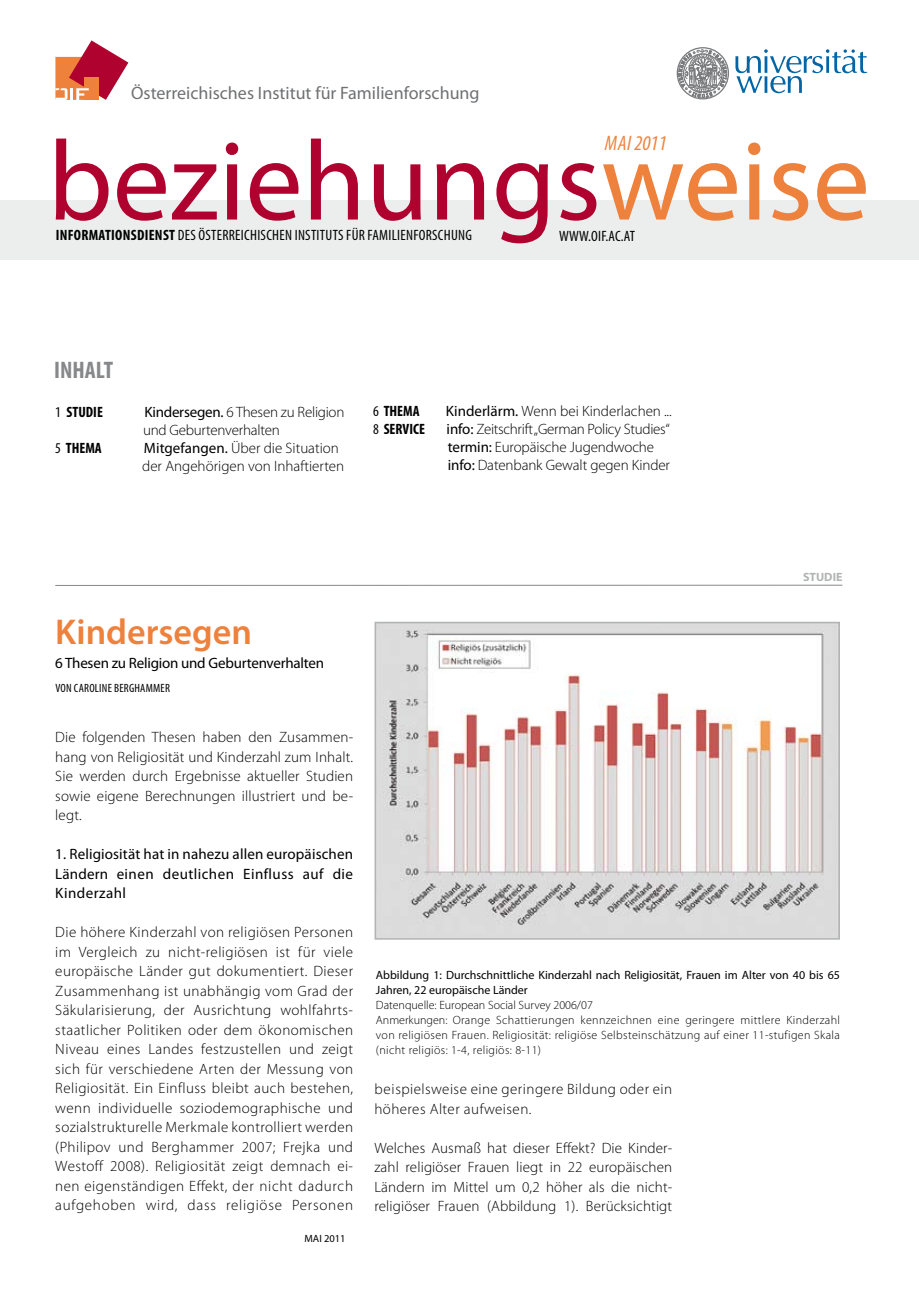
<style>
.page{position:relative;width:919px;height:1289px;background:#fff}
.page>*{position:absolute;margin:0;border:0;box-sizing:border-box;transform-origin:0 0}
.t1{font:114px "Myriad Pro";color:#af022f}
.t2{font:600 36px "Myriad Pro";color:#ee813c}
.t3{font:700 condensed 24px "Myriad Pro";color:#87888a}
.t4{font:italic condensed 21px "Myriad Pro";color:#ee813c}
.t5{font:18px "Myriad Pro";color:#707173}
.t6{font:300 15px/19.5px "Myriad Pro";letter-spacing:.01em;color:#000;text-align:justify}
.t7{font:300 15px/18px "Myriad Pro";letter-spacing:-.01em;color:#000}
.t8{font:15px/19.5px "Myriad Pro";letter-spacing:.01em;color:#000;text-align:justify}
.t9{font:condensed 15px "Myriad Pro";letter-spacing:.02em;color:#000}
.t10{font:300 15px/19.5px "Myriad Pro";letter-spacing:.03em;color:#000}
.t11{font:300 15px/18px "Myriad Pro";letter-spacing:-.015em;color:#000}
.t12{font:15px "Myriad Pro";letter-spacing:-.015em;color:#000}
.t13{font:700 condensed 15px "Myriad Pro";color:#000}
.t14{font:300 12px/15px "Myriad Pro";letter-spacing:.03em;color:#000}
.t15{font:12px/15px "Myriad Pro";color:#000}
.t16{font:condensed 12px "Myriad Pro";letter-spacing:.02em;color:#000}
.t17{font:700 12px "Myriad Pro";color:#b1b3b4}
.t18{font:10.5px "Myriad Pro";color:#000}
.s1{color:#ee813c}
.s2{font-weight:700}
.s3{font-weight:400}
</style>
<div class="page">
<div style="left:0;top:200px;width:918px;height:60px;background:#eceded"></div>
<hr style="left:55px;top:585px;width:787px;height:1px;background:#87888a">
<img style="left:377px;top:624px;width:459px;height:312px">
<div style="left:374px;top:621px;width:465px;height:318px;border:2px solid #b1b3b4"></div>
<svg style="left:735px;top:49px;width:132px;height:44px"></svg>
<svg style="left:676px;top:47px;width:53px;height:53px"></svg>
<svg style="left:55px;top:40px;width:73px;height:60px"></svg>
<p class="t5" style="left:131px;top:83px;width:350px">Österreichisches Institut für Familienforschung</p>
<h1 class="t1" style="left:48px;top:119px;width:823px">beziehungs<span class="s1">weise</span></h1>
<h3 class="t4" style="left:605px;top:131px;width:63px">MAI 2011</h3>
<p class="t9" style="left:56px;top:225px;width:418px"><span class="s2">INFORMATIONSDIENST</span> DES ÖSTERREICHISCHEN INSTITUTS FÜR FAMILIENFORSCHUNG</p>
<p class="t9" style="left:559px;top:227px;width:78px">WWW.OIF.AC.AT</p>
<h3 class="t3" style="left:54px;top:355px;width:60px">INHALT</h3>
<p class="t13" style="left:55px;top:402px;width:46px"><span class="s3">1</span> STUDIE</p>
<p class="t11" style="left:143px;top:403px;width:203px"><span class="s3">Kindersegen.</span> 6 Thesen zu Religion und Geburtenverhalten</p>
<p class="t13" style="left:55px;top:438px;width:33px"><span class="s3">5</span> THEMA</p>
<p class="t6" style="left:142px;top:439px;width:203px;line-height:18px"><span class="s3">Mitgefangen.</span> Über die Situation der Angehörigen von Inhaftierten</p>
<p class="t13" style="left:373px;top:402px;width:33px"><span class="s3">6</span> THEMA</p>
<p class="t6" style="left:446px;top:402px;width:227px"><span class="s3">Kinderlärm.</span> Wenn bei Kinderlachen ...</p>
<p class="t13" style="left:373px;top:420px;width:52px"><span class="s3">8</span> SERVICE</p>
<p class="t7" style="left:446px;top:421px;width:225px"><span class="s3">info:</span> Zeitschrift „German Policy Studies“ <span class="s3">termin:</span> Europäische Jugendwoche <span class="s3">info:</span> Datenbank Gewalt gegen Kinder</p>
<h2 class="t2" style="left:55px;top:612px;width:198px">Kindersegen</h2>
<p class="t12" style="left:55px;top:655px;width:270px">6 Thesen zu Religion und Geburtenverhalten</p>
<p class="t16" style="left:55px;top:681px;width:116px">VON CAROLINE BERGHAMMER</p>
<p class="t6" style="left:55px;top:727px;width:299px">Die folgenden Thesen haben den Zusammen&shy;hang von Religiosität und Kinderzahl zum Inhalt.<br>Sie werden durch Ergebnisse aktueller Studien sowie eigene Berechnungen illustriert und be&shy;legt.</p>
<p class="t8" style="left:55px;top:844px;width:299px">1. Religiosität hat in nahezu allen europäischen Ländern einen deutlichen Einfluss auf die Kinderzahl</p>
<p class="t6" style="left:55px;top:922px;width:299px">Die höhere Kinderzahl von religiösen Personen im Vergleich zu nicht-religiösen ist für viele europäische Länder gut dokumentiert. Dieser Zusammenhang ist unabhängig vom Grad der Säkularisierung, der Ausrichtung wohlfahrts&shy;staatlicher Politiken oder dem ökonomischen Niveau eines Landes festzustellen und zeigt sich für verschiedene Arten der Messung von Religiosität. Ein Einfluss bleibt auch bestehen, wenn individuelle soziodemographische und sozialstrukturelle Merkmale kontrolliert werden (Philipov und Berghammer 2007; Frejka und Westoff 2008). Religiosität zeigt demnach ei&shy;nen eigenständigen Effekt, der nicht dadurch aufgehoben wird, dass religiöse Personen</p>
<p class="t18" style="left:304px;top:1232px;width:43px">MAI 2011</p>
<p class="t17" style="left:803px;top:570px;width:41px">STUDIE</p>
<p class="t15" style="left:376px;top:967px;width:465px">Abbildung 1: Durchschnittliche Kinderzahl nach Religiosität, Frauen im Alter von 40 bis 65<br>Jahren, 22 europäische Länder</p>
<p class="t14" style="left:376px;top:997px;width:465px">Datenquelle: European Social Survey 2006/07<br>Anmerkungen: Orange Schattierungen kennzeichnen eine geringere mittlere Kinderzahl von religiösen Frauen. Religiosität: religiöse Selbsteinschätzung auf einer 11-stufigen Skala (nicht religiös: 1-4, religiös: 8-11)</p>
<p class="t10" style="left:374px;top:1079px;width:299px">beispielsweise eine geringere Bildung oder ein höheres Alter aufweisen.</p>
<p class="t6" style="left:374px;top:1138px;width:299px">Welches Ausmaß hat dieser Effekt? Die Kinder&shy;zahl religiöser Frauen liegt in 22 europäischen Ländern im Mittel um 0,2 höher als die nicht&shy;religiöser Frauen (Abbildung 1). Berücksichtigt</p>
</div>
